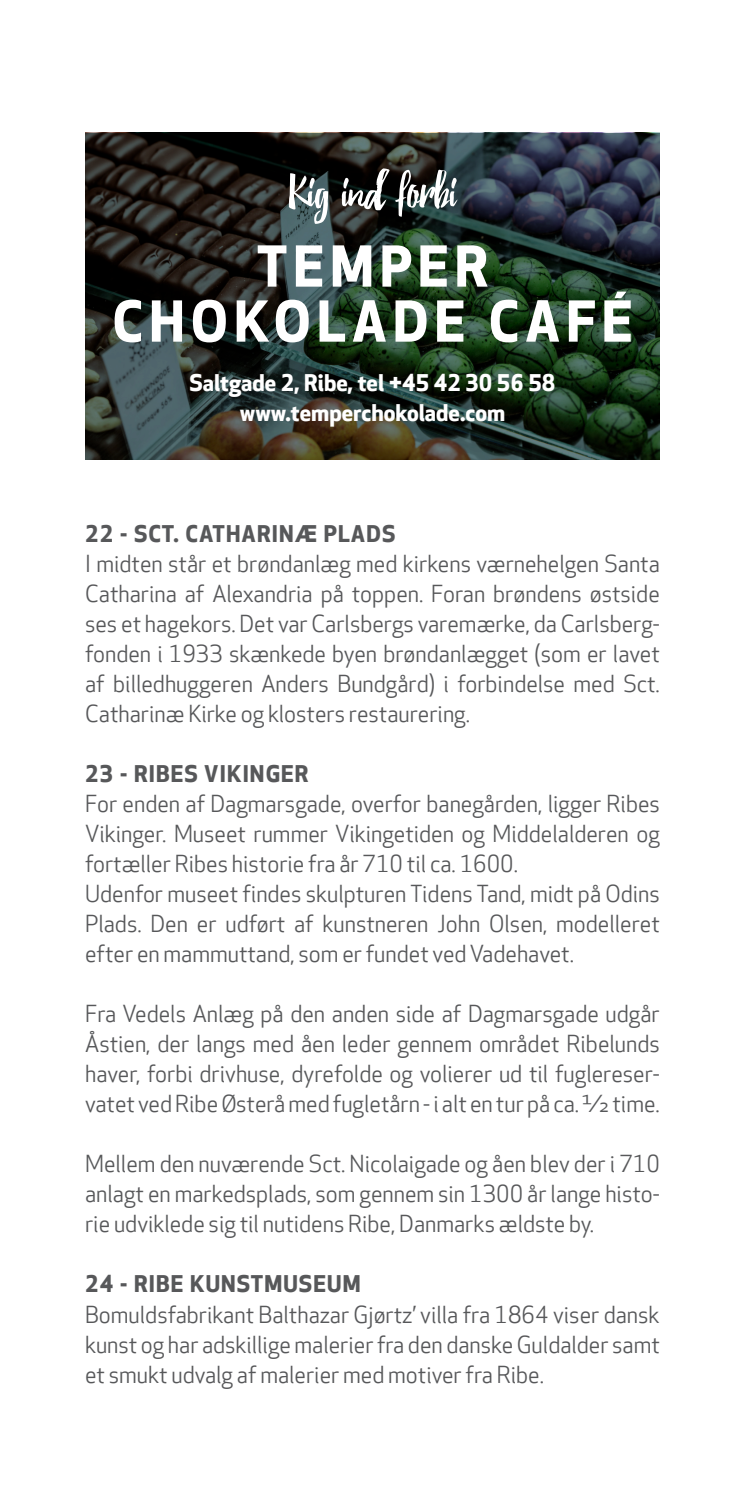
<style>
.page{position:relative;width:745px;height:1489px;background:#fff}
.page>*{position:absolute;margin:0;border:0;box-sizing:border-box;transform-origin:0 0}
.t1{font:700 55px/55px "Apex New";letter-spacing:.11em;color:#fff;text-align:center}
.t2{font:50px "Beacon";color:#fff}
.t3{font:22.5px/30px "Apex New";color:#57585a;text-align:justify}
.t4{font:700 22.5px "Apex New";letter-spacing:.05em;color:#57585a}
.t5{font:700 22.5px/30px "Apex New";color:#fff;text-align:center}
</style>
<div class="page">
<svg style="left:85px;top:133px;width:574px;height:326px;background:#25312a"></svg>
<h2 class="t2" style="left:289px;top:161px;width:169px">Kig ind forbi</h2>
<h1 class="t1" style="left:112px;top:240px;width:521px">TEMPER<br>CHOKOLADE CAFÉ</h1>
<p class="t5" style="left:189px;top:368px;width:367px">Saltgade 2, Ribe, tel +45 42 30 56 58 www.temperchokolade.com</p>
<p class="t4" style="left:85px;top:520px;width:312px">22 - SCT. CATHARINÆ PLADS</p>
<p class="t3" style="left:85px;top:550px;width:576px">I midten står et brøndanlæg med kirkens værnehelgen Santa Catharina af Alexandria på toppen. Foran brøndens østside ses et hagekors. Det var Carlsbergs varemærke, da Carlsberg&shy;fonden i 1933 skænkede byen brøndanlægget (som er lavet af billedhuggeren Anders Bundgård) i forbindelse med Sct.<br>Catharinæ Kirke og klosters restaurering.</p>
<p class="t4" style="left:85px;top:760px;width:225px">23 - RIBES VIKINGER</p>
<p class="t3" style="left:85px;top:790px;width:576px;text-align:left">For enden af Dagmarsgade, overfor banegården, ligger Ribes Vikinger. Museet rummer Vikingetiden og Middelalderen og fortæller Ribes historie fra år 710 til ca. 1600.<br>Udenfor museet findes skulpturen Tidens Tand, midt på Odins Plads. Den er udført af kunstneren John Olsen, modelleret efter en mammuttand, som er fundet ved Vadehavet.</p>
<p class="t3" style="left:85px;top:999px;width:576px">Fra Vedels Anlæg på den anden side af Dagmarsgade udgår Åstien, der langs med åen leder gennem området Ribelunds haver, forbi drivhuse, dyrefolde og volierer ud til fuglereser&shy;vatet ved Ribe Østerå med fugletårn - i alt en tur på ca. ½ time.</p>
<p class="t3" style="left:85px;top:1149px;width:576px">Mellem den nuværende Sct. Nicolaigade og åen blev der i 710 anlagt en markedsplads, som gennem sin 1300 år lange histo&shy;rie udviklede sig til nutidens Ribe, Danmarks ældste by.</p>
<p class="t4" style="left:85px;top:1270px;width:277px">24 - RIBE KUNSTMUSEUM</p>
<p class="t3" style="left:85px;top:1299px;width:576px">Bomuldsfabrikant Balthazar Gjørtz’ villa fra 1864 viser dansk kunst og har adskillige malerier fra den danske Guldalder samt et smukt udvalg af malerier med motiver fra Ribe.</p>
</div>
